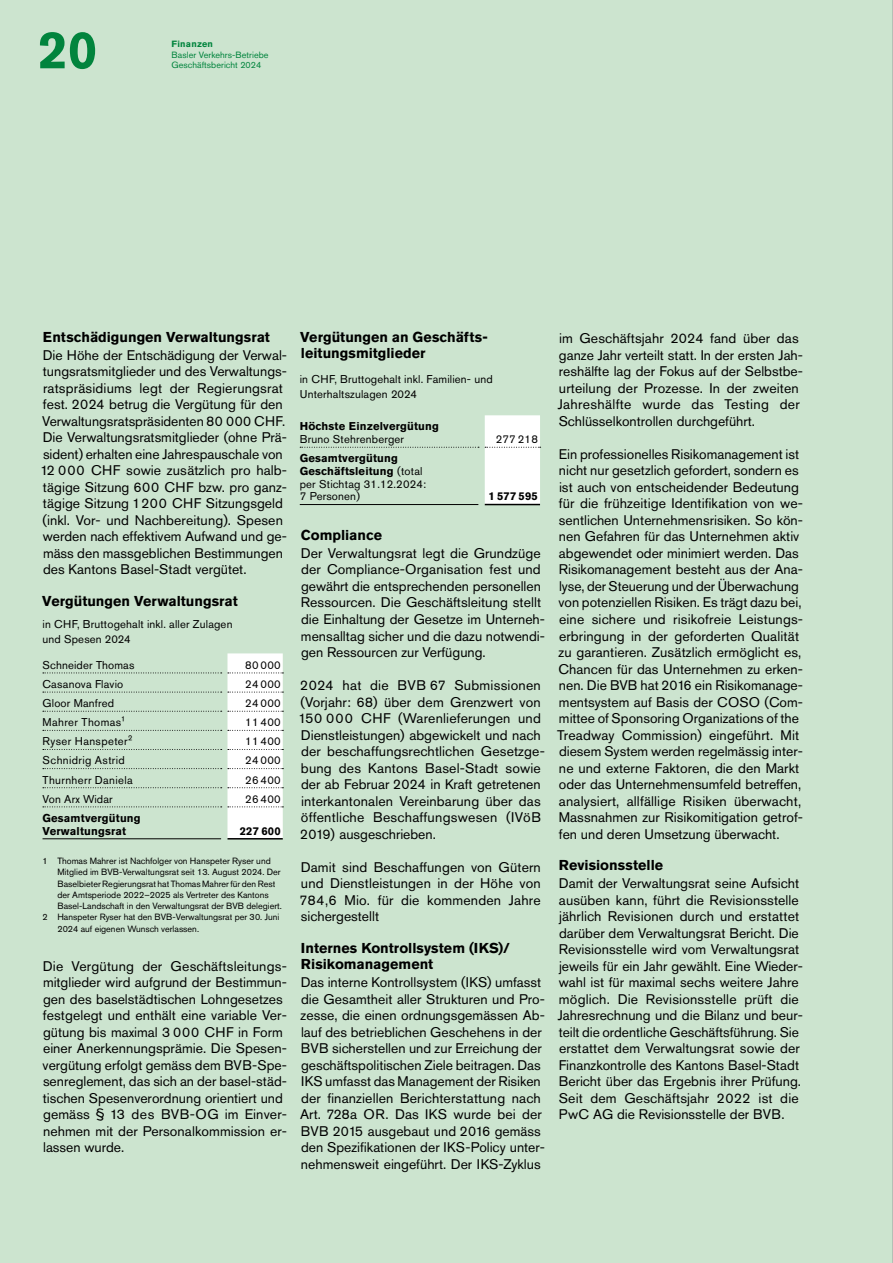
<style>
.page{position:relative;width:893px;height:1263px;background:#cce4cf}
.page>*{position:absolute;margin:0;border:0;box-sizing:border-box;transform-origin:0 0}
.t1{font:700 52.5px "Akzidenz Grotesk Pro";color:#01843d}
.t2{font:700 14.25px/16.5px "Akzidenz Grotesk Pro";color:#000}
.t3{font:13.8px/16.5px "Akzidenz Grotesk Pro";color:#000}
.t4{font:11.25px/12.8px "Akzidenz Grotesk Pro";letter-spacing:.015em;color:#000}
.t5{font:700 11.25px/12.8px "Akzidenz Grotesk Pro";letter-spacing:.015em;color:#000}
.t6{font:11.25px "Akzidenz Grotesk Pro";letter-spacing:.035em;color:#000}
.t7{font:9px "Akzidenz Grotesk Pro";color:#000}
.t8{font:9px/10.5px "Akzidenz Grotesk Pro";letter-spacing:.005em;color:#01843d}
.t9{font:700 9px "Akzidenz Grotesk Pro";letter-spacing:.025em;color:#01843d}
.s1{font-weight:700}
</style>
<div class="page">
<svg style="left:43px;top:653px;width:240px;height:186px"></svg>
<hr style="left:485px;top:504px;width:55px;height:1px;background:#000">
<hr style="left:300px;top:504px;width:178px;height:1px;background:#000">
<svg style="left:300px;top:447px;width:179px;height:1px"></svg>
<div style="left:485px;top:415px;width:56px;height:89px;background:#fff"></div>
<hr style="left:892px;top:0;width:1px;height:1263px;background:#9d9d9c">
<h1 class="t1" style="left:38px;top:16px;width:61px">20</h1>
<p class="t9" style="left:171px;top:38px;width:43px">Finanzen</p>
<p class="t8" style="left:171px;top:49px;width:99px">Basler Verkehrs-Betriebe<br>Geschäftsbericht 2024</p>
<p class="t2" style="left:43px;top:329px;width:228px">Entschädigungen Verwaltungsrat</p>
<p class="t3" style="left:42px;top:347px;width:247px">Die Höhe der Entschädigung der Verwal&shy;tungsratsmitglieder und des Verwaltungs&shy;ratspräsidiums legt der Regierungsrat fest. 2024 betrug die Vergütung für den Verwaltungsratspräsidenten 80 000 CHF.<br>Die Verwaltungsratsmitglieder (ohne Prä&shy;sident) erhalten eine Jahrespauschale von 12 000 CHF sowie zusätzlich pro halb&shy;tägige Sitzung 600 CHF bzw. pro ganz&shy;tägige Sitzung 1 200 CHF Sitzungsgeld (inkl. Vor- und Nachbereitung). Spesen werden nach effektivem Aufwand und ge&shy;mäss den massgeblichen Bestimmungen des Kantons Basel-Stadt vergütet.</p>
<p class="t2" style="left:42px;top:593px;width:197px">Vergütungen Verwaltungsrat</p>
<p class="t4" style="left:43px;top:616px;width:191px;line-height:15px">in CHF, Bruttogehalt inkl. aller Zulagen und Spesen 2024</p>
<p class="t4" style="left:43px;top:658px;width:93px">Schneider Thomas</p>
<p class="t4" style="left:245px;top:658px;width:37px">80 000</p>
<p class="t4" style="left:43px;top:677px;width:82px">Casanova Flavio</p>
<p class="t4" style="left:245px;top:677px;width:37px">24 000</p>
<p class="t4" style="left:43px;top:697px;width:73px">Gloor Manfred</p>
<p class="t4" style="left:245px;top:697px;width:37px">24 000</p>
<p class="t6" style="left:43px;top:715px;width:84px">Mahrer Thomas1</p>
<p class="t4" style="left:245px;top:716px;width:37px">11 400</p>
<p class="t6" style="left:43px;top:734px;width:91px">Ryser Hanspeter2</p>
<p class="t4" style="left:245px;top:735px;width:37px">11 400</p>
<p class="t6" style="left:43px;top:753px;width:84px">Schnidrig Astrid</p>
<p class="t4" style="left:245px;top:754px;width:37px">24 000</p>
<p class="t6" style="left:43px;top:772px;width:92px">Thurnherr Daniela</p>
<p class="t4" style="left:245px;top:773px;width:37px">26 400</p>
<p class="t4" style="left:43px;top:792px;width:72px">Von Arx Widar</p>
<p class="t4" style="left:245px;top:792px;width:37px">26 400</p>
<p class="t5" style="left:43px;top:811px;width:100px">Gesamtvergütung<br>Verwaltungsrat</p>
<p class="t5" style="left:240px;top:824px;width:42px">227 600</p>
<p class="t7" style="left:43px;top:855px;width:230px">1 Thomas Mahrer ist Nachfolger von Hanspeter Ryser und</p>
<p class="t7" style="left:57px;top:866px;width:225px">Mitglied im BVB-Verwaltungsrat seit 13. August 2024. Der</p>
<p class="t7" style="left:57px;top:878px;width:219px">Baselbieter Regierungsrat hat Thomas Mahrer für den Rest</p>
<p class="t7" style="left:57px;top:889px;width:213px">der Amtsperiode 2022–2025 als Vertreter des Kantons</p>
<p class="t7" style="left:57px;top:900px;width:226px">Basel-Landschaft in den Verwaltungsrat der BVB delegiert.</p>
<p class="t7" style="left:43px;top:911px;width:238px">2 Hanspeter Ryser hat den BVB-Verwaltungsrat per 30. Juni</p>
<p class="t7" style="left:57px;top:923px;width:143px">2024 auf eigenen Wunsch verlassen.</p>
<p class="t3" style="left:43px;top:957px;width:246px">Die Vergütung der Geschäftsleitungs&shy;mitglieder wird aufgrund der Bestimmun&shy;gen des baselstädtischen Lohngesetzes festgelegt und enthält eine variable Ver&shy;gütung bis maximal 3 000 CHF in Form einer Anerkennungsprämie. Die Spesen&shy;vergütung erfolgt gemäss dem BVB-Spe&shy;senreglement, das sich an der basel-städ&shy;tischen Spesenverordnung orientiert und gemäss § 13 des BVB-OG im Einver&shy;nehmen mit der Personalkommission er&shy;lassen wurde.</p>
<p class="t2" style="left:300px;top:329px;width:189px">Vergütungen an Geschäfts&shy;leitungsmitglieder</p>
<p class="t4" style="left:300px;top:372px;width:194px;line-height:15px">in CHF, Bruttogehalt inkl. Familien- und<br>Unterhaltszulagen 2024</p>
<p class="t5" style="left:300px;top:420px;width:141px">Höchste Einzelvergütung</p>
<p class="t4" style="left:300px;top:433px;width:106px">Bruno Stehrenberger</p>
<p class="t4" style="left:496px;top:433px;width:44px">277 218</p>
<p class="t4" style="left:300px;top:452px;width:128px"><span class="s1">Gesamtvergütung<br>Geschäftsleitung</span> (total per Stichtag 31.12.2024:<br>7 Personen)</p>
<p class="t5" style="left:489px;top:490px;width:51px">1 577 595</p>
<p class="t2" style="left:301px;top:527px;width:83px">Compliance</p>
<p class="t3" style="left:301px;top:545px;width:246px">Der Verwaltungsrat legt die Grundzüge der Compliance-Organisation fest und gewährt die entsprechenden personellen Ressourcen. Die Geschäftsleitung stellt die Einhaltung der Gesetze im Unterneh&shy;mensalltag sicher und die dazu notwendi&shy;gen Ressourcen zur Verfügung.</p>
<p class="t3" style="left:300px;top:677px;width:247px">2024 hat die BVB 67 Submissionen (Vorjahr: 68) über dem Grenzwert von 150 000 CHF (Warenlieferungen und Dienstleistungen) abgewickelt und nach der beschaffungsrechtlichen Gesetzge&shy;bung des Kantons Basel-Stadt sowie der ab Februar 2024 in Kraft getretenen interkantonalen Vereinbarung über das öffentliche Beschaffungswesen (IVöB 2019) ausgeschrieben.</p>
<p class="t3" style="left:301px;top:858px;width:242px;text-align:justify">Damit sind Beschaffungen von Gütern und Dienstleistungen in der Höhe von 784,6 Mio. für die kommenden Jahre sichergestellt</p>
<p class="t2" style="left:301px;top:939px;width:211px">Internes Kontrollsystem (IKS)/<br>Risikomanagement</p>
<p class="t3" style="left:300px;top:974px;width:246px">Das interne Kontrollsystem (IKS) umfasst die Gesamtheit aller Strukturen und Pro&shy;zesse, die einen ordnungsgemässen Ab&shy;lauf des betrieblichen Geschehens in der BVB sicherstellen und zur Erreichung der geschäftspolitischen Ziele beitragen. Das IKS umfasst das Management der Risiken der finanziellen Berichterstattung nach Art. 728a OR. Das IKS wurde bei der BVB 2015 ausgebaut und 2016 gemäss den Spezifikationen der IKS-Policy unter&shy;nehmensweit eingeführt. Der IKS-Zyklus</p>
<p class="t3" style="left:558px;top:330px;width:247px">im Geschäftsjahr 2024 fand über das ganze Jahr verteilt statt. In der ersten Jah&shy;reshälfte lag der Fokus auf der Selbstbe&shy;urteilung der Prozesse. In der zweiten Jahreshälfte wurde das Testing der Schlüsselkontrollen durchgeführt.</p>
<p class="t3" style="left:557px;top:446px;width:247px">Ein professionelles Risikomanagement ist nicht nur gesetzlich gefordert, sondern es ist auch von entscheidender Bedeutung für die frühzeitige Identifikation von we&shy;sentlichen Unternehmensrisiken. So kön&shy;nen Gefahren für das Unternehmen aktiv abgewendet oder minimiert werden. Das Risikomanagement besteht aus der Ana&shy;lyse, der Steuerung und der Überwachung von potenziellen Risiken. Es trägt dazu bei, eine sichere und risikofreie Leistungs&shy;erbringung in der geforderten Qualität zu garantieren. Zusätzlich ermöglicht es, Chancen für das Unternehmen zu erken&shy;nen. Die BVB hat 2016 ein Risikomanage&shy;mentsystem auf Basis der COSO (Com&shy;mittee of Sponsoring Organizations of the Treadway Commission) eingeführt. Mit diesem System werden regelmässig inter&shy;ne und externe Faktoren, die den Markt oder das Unternehmensumfeld betreffen, analysiert, allfällige Risiken überwacht, Massnahmen zur Risikomitigation getrof&shy;fen und deren Umsetzung überwacht.</p>
<p class="t2" style="left:559px;top:857px;width:106px">Revisionsstelle</p>
<p class="t3" style="left:558px;top:875px;width:247px">Damit der Verwaltungsrat seine Aufsicht ausüben kann, führt die Revisionsstelle jährlich Revisionen durch und erstattet darüber dem Verwaltungsrat Bericht. Die Revisionsstelle wird vom Verwaltungsrat jeweils für ein Jahr gewählt. Eine Wieder&shy;wahl ist für maximal sechs weitere Jahre möglich. Die Revisionsstelle prüft die Jahresrechnung und die Bilanz und beur&shy;teilt die ordentliche Geschäftsführung. Sie erstattet dem Verwaltungsrat sowie der Finanzkontrolle des Kantons Basel-Stadt Bericht über das Ergebnis ihrer Prüfung.<br>Seit dem Geschäftsjahr 2022 ist die PwC AG die Revisionsstelle der BVB.</p>
</div>
